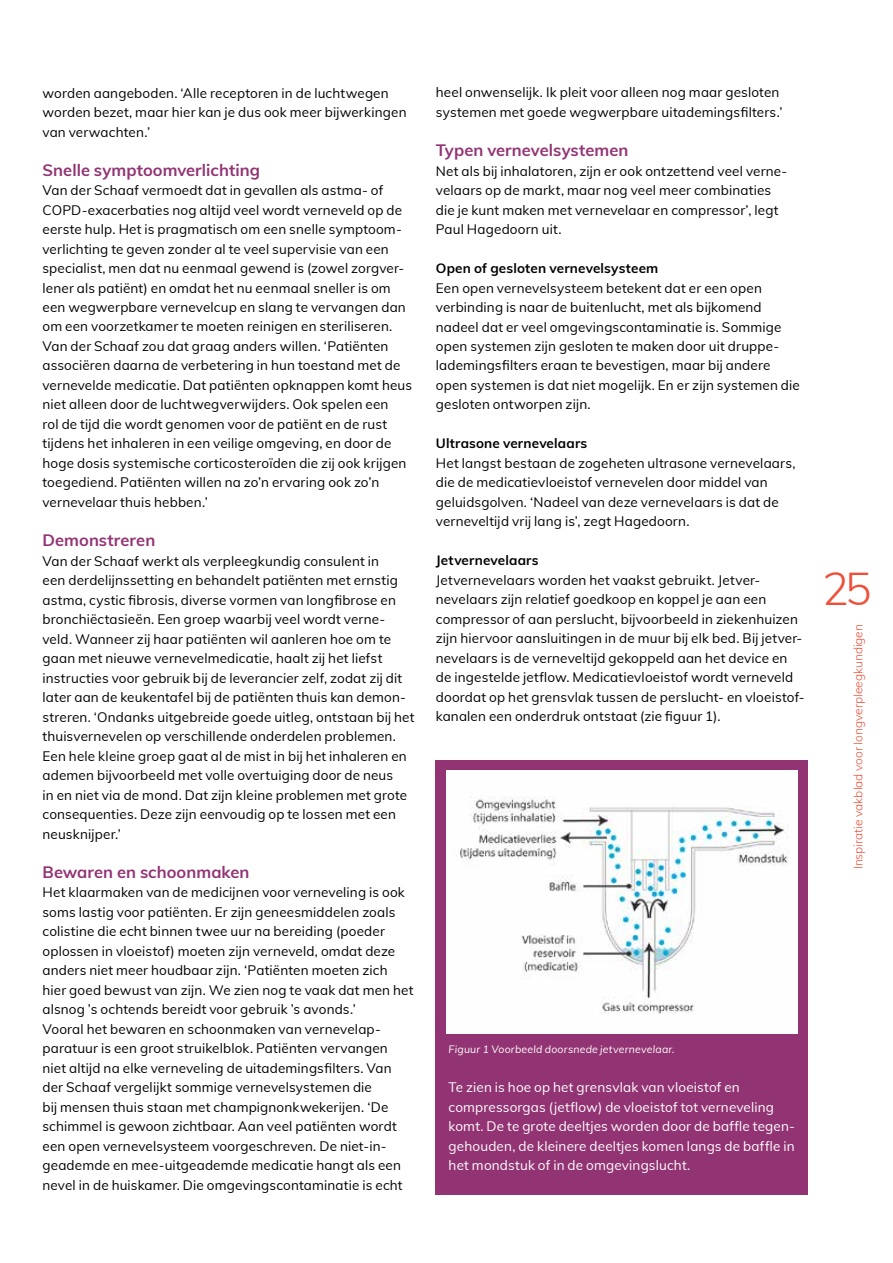
<style>
.page{position:relative;width:893px;height:1263px;background:#fff}
.page>*{position:absolute;margin:0;border:0;box-sizing:border-box;transform-origin:0 0}
.t1{font:300 45px "Muli";color:#ed513b}
.t2{font:700 16.5px "Muli";letter-spacing:.005em;color:#923473}
.t3{font:13.5px/19.5px "Muli";letter-spacing:.01em;color:#000}
.t4{font:13.5px/19.5px "Muli";letter-spacing:.01em;color:#fff}
.t5{font:700 13.5px "Muli";letter-spacing:.015em;color:#000}
.t6{font:300 12px "Muli";color:#ed513b}
.t7{font:italic 10.5px "Muli";letter-spacing:.02em;color:#fff}
</style>
<div class="page">
<div style="left:436px;top:760px;width:372px;height:435px;background:#923473"></div>
<div style="left:446px;top:770px;width:352px;height:263px;background:#fff"></div>
<img style="left:460px;top:796px;width:328px;height:218px">
<p class="t3" style="left:43px;top:82px;width:366px">worden aangeboden. ‘Alle receptoren in de luchtwegen worden bezet, maar hier kan je dus ook meer bijwerkingen van verwachten.’</p>
<p class="t2" style="left:43px;top:158px;width:219px">Snelle symptoomverlichting</p>
<p class="t3" style="left:43px;top:180px;width:371px">Van der Schaaf vermoedt dat in gevallen als astma- of COPD-exacerbaties nog altijd veel wordt verneveld op de eerste hulp. Het is pragmatisch om een snelle symptoom&shy;verlichting te geven zonder al te veel supervisie van een specialist, men dat nu eenmaal gewend is (zowel zorgver&shy;lener als patiënt) en omdat het nu eenmaal sneller is om een wegwerpbare vernevelcup en slang te vervangen dan om een voorzetkamer te moeten reinigen en steriliseren.<br>Van der Schaaf zou dat graag anders willen. ‘Patiënten associëren daarna de verbetering in hun toestand met de vernevelde medicatie. Dat patiënten opknappen komt heus niet alleen door de luchtwegverwijders. Ook spelen een<br>rol de tijd die wordt genomen voor de patiënt en de rust tijdens het inhaleren in een veilige omgeving, en door de hoge dosis systemische corticosteroïden die zij ook krijgen toegediend. Patiënten willen na zo’n ervaring ook zo’n vernevelaar thuis hebben.’</p>
<p class="t2" style="left:43px;top:528px;width:114px">Demonstreren</p>
<p class="t3" style="left:43px;top:550px;width:374px">Van der Schaaf werkt als verpleegkundig consulent in<br>een derdelijnssetting en behandelt patiënten met ernstig astma, cystic fibrosis, diverse vormen van longfibrose en bronchiëctasieën. Een groep waarbij veel wordt verne&shy;veld. Wanneer zij haar patiënten wil aanleren hoe om te gaan met nieuwe vernevelmedicatie, haalt zij het liefst instructies voor gebruik bij de leverancier zelf, zodat zij dit later aan de keukentafel bij de patiënten thuis kan demon&shy;streren. ‘Ondanks uitgebreide goede uitleg, ontstaan bij het thuisvernevelen op verschillende onderdelen problemen.<br>Een hele kleine groep gaat al de mist in bij het inhaleren en ademen bijvoorbeeld met volle overtuiging door de neus<br>in en niet via de mond. Dat zijn kleine problemen met grote consequenties. Deze zijn eenvoudig op te lossen met een neusknijper.’</p>
<p class="t2" style="left:43px;top:859px;width:208px">Bewaren en schoonmaken</p>
<p class="t3" style="left:43px;top:882px;width:372px">Het klaarmaken van de medicijnen voor verneveling is ook soms lastig voor patiënten. Er zijn geneesmiddelen zoals colistine die echt binnen twee uur na bereiding (poeder oplossen in vloeistof) moeten zijn verneveld, omdat deze anders niet meer houdbaar zijn. ‘Patiënten moeten zich hier goed bewust van zijn. We zien nog te vaak dat men het alsnog ’s ochtends bereidt voor gebruik ’s avonds.’<br>Vooral het bewaren en schoonmaken van vernevelap&shy;paratuur is een groot struikelblok. Patiënten vervangen niet altijd na elke verneveling de uitademingsfilters. Van der Schaaf vergelijkt sommige vernevelsystemen die<br>bij mensen thuis staan met champignonkwekerijen. ‘De schimmel is gewoon zichtbaar. Aan veel patiënten wordt een open vernevelsysteem voorgeschreven. De niet-in&shy;geademde en mee-uitgeademde medicatie hangt als een nevel in de huiskamer. Die omgevingscontaminatie is echt</p>
<p class="t3" style="left:436px;top:82px;width:348px">heel onwenselijk. Ik pleit voor alleen nog maar gesloten systemen met goede wegwerpbare uitademingsfilters.’</p>
<p class="t2" style="left:436px;top:138px;width:194px">Typen vernevelsystemen</p>
<p class="t3" style="left:436px;top:160px;width:353px">Net als bij inhalatoren, zijn er ook ontzettend veel verne&shy;velaars op de markt, maar nog veel meer combinaties die je kunt maken met vernevelaar en compressor’, legt Paul Hagedoorn uit.</p>
<p class="t5" style="left:436px;top:258px;width:224px">Open of gesloten vernevelsysteem</p>
<p class="t3" style="left:436px;top:277px;width:365px">Een open vernevelsysteem betekent dat er een open verbinding is naar de buitenlucht, met als bijkomend nadeel dat er veel omgevingscontaminatie is. Sommige open systemen zijn gesloten te maken door uit druppe&shy;lademingsfilters eraan te bevestigen, maar bij andere open systemen is dat niet mogelijk. En er zijn systemen die gesloten ontworpen zijn.</p>
<p class="t5" style="left:436px;top:434px;width:153px">Ultrasone vernevelaars</p>
<p class="t3" style="left:436px;top:453px;width:361px">Het langst bestaan de zogeheten ultrasone vernevelaars, die de medicatievloeistof vernevelen door middel van geluidsgolven. ‘Nadeel van deze vernevelaars is dat de verneveltijd vrij lang is’, zegt Hagedoorn.</p>
<p class="t5" style="left:436px;top:551px;width:104px">Jetvernevelaars</p>
<p class="t3" style="left:436px;top:570px;width:370px">Jetvernevelaars worden het vaakst gebruikt. Jetver&shy;nevelaars zijn relatief goedkoop en koppel je aan een compressor of aan perslucht, bijvoorbeeld in ziekenhuizen zijn hiervoor aansluitingen in de muur bij elk bed. Bij jetver&shy;nevelaars is de verneveltijd gekoppeld aan het device en de ingestelde jetflow. Medicatievloeistof wordt verneveld doordat op het grensvlak tussen de perslucht- en vloeistof&shy;kanalen een onderdruk ontstaat (zie figuur 1).</p>
<p class="t7" style="left:449px;top:1042px;width:227px">Figuur 1 Voorbeeld doorsnede jetvernevelaar.</p>
<p class="t4" style="left:449px;top:1077px;width:348px">Te zien is hoe op het grensvlak van vloeistof en compressorgas (jetflow) de vloeistof tot verneveling komt. De te grote deeltjes worden door de baffle tegen&shy;gehouden, de kleinere deeltjes komen langs de baffle in het mondstuk of in de omgevingslucht.</p>
<h1 class="t1" style="left:822px;top:556px;width:51px">25</h1>
<p class="t6" style="left:849px;top:869px;width:247px;rotate:-90deg">Inspiratie vakblad voor longverpleegkundigen</p>
</div>
